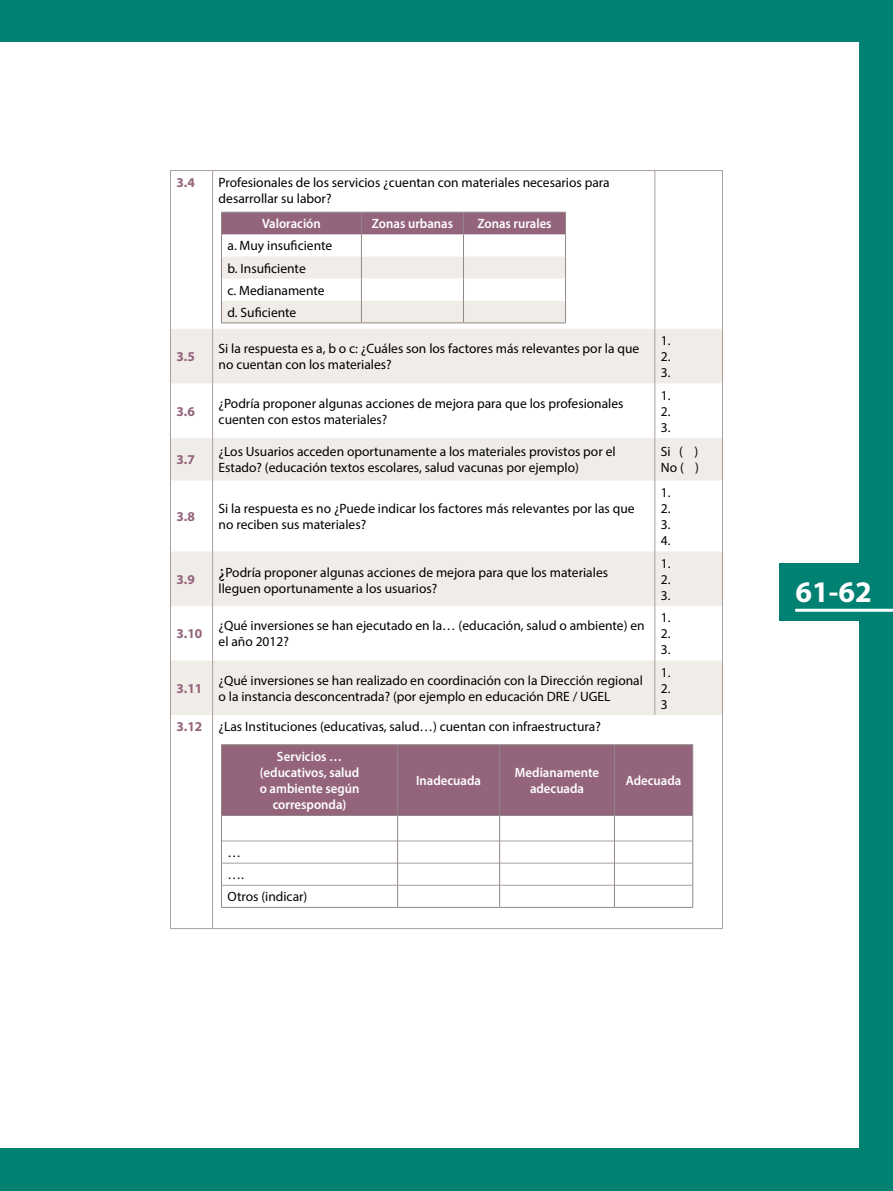
<style>
.page{position:relative;width:893px;height:1191px;background:#008171}
.page>*{position:absolute;margin:0;border:0;box-sizing:border-box;transform-origin:0 0}
.t1{font:700 30px "Myriad Pro";color:#fff}
.t2{font:13.5px/16.2px "Myriad Pro";color:#000}
.t3{font:600 13.5px/16.2px "Myriad Pro";color:#fff;text-align:center;scale:.95 1}
.t4{font:700 13.5px "Myriad Pro";color:#94647c}
.s1{font-family:"Minion Pro";font-size:18px}
.s2{font-weight:700;color:#94647c}
</style>
<div class="page">
<div style="left:0;top:42px;width:859px;height:1105px;background:#fff"></div>
<svg style="left:171px;top:329px;width:551px;height:386px;fill:#f0ede9"></svg>
<hr style="left:170px;top:170px;width:43px;height:1px;background:#a99e9b">
<hr style="left:213px;top:170px;width:442px;height:1px;background:#a99e9b">
<hr style="left:655px;top:170px;width:68px;height:1px;background:#a99e9b">
<hr style="left:170px;top:171px;width:1px;height:158px;background:#a99e9b">
<hr style="left:654px;top:171px;width:1px;height:158px;background:#a99e9b">
<hr style="left:722px;top:171px;width:1px;height:158px;background:#a99e9b">
<hr style="left:170px;top:383px;width:1px;height:55px;background:#a99e9b">
<hr style="left:654px;top:383px;width:1px;height:55px;background:#a99e9b">
<hr style="left:722px;top:383px;width:1px;height:55px;background:#a99e9b">
<hr style="left:170px;top:480px;width:1px;height:71px;background:#a99e9b">
<hr style="left:654px;top:480px;width:1px;height:71px;background:#a99e9b">
<hr style="left:722px;top:480px;width:1px;height:71px;background:#a99e9b">
<hr style="left:170px;top:606px;width:1px;height:54px;background:#a99e9b">
<hr style="left:654px;top:606px;width:1px;height:54px;background:#a99e9b">
<hr style="left:722px;top:606px;width:1px;height:54px;background:#a99e9b">
<hr style="left:170px;top:715px;width:1px;height:213px;background:#a99e9b">
<hr style="left:722px;top:715px;width:1px;height:213px;background:#a99e9b">
<hr style="left:170px;top:928px;width:43px;height:1px;background:#a99e9b">
<hr style="left:213px;top:928px;width:442px;height:1px;background:#a99e9b">
<hr style="left:655px;top:928px;width:68px;height:1px;background:#a99e9b">
<hr style="left:170px;top:329px;width:1px;height:54px;background:#a99e9b">
<hr style="left:212px;top:329px;width:1px;height:54px;background:#a99e9b">
<hr style="left:654px;top:329px;width:1px;height:54px;background:#a99e9b">
<hr style="left:722px;top:329px;width:1px;height:54px;background:#a99e9b">
<hr style="left:170px;top:438px;width:1px;height:42px;background:#a99e9b">
<hr style="left:212px;top:438px;width:1px;height:42px;background:#a99e9b">
<hr style="left:654px;top:438px;width:1px;height:42px;background:#a99e9b">
<hr style="left:722px;top:438px;width:1px;height:42px;background:#a99e9b">
<hr style="left:170px;top:551px;width:1px;height:55px;background:#a99e9b">
<hr style="left:212px;top:551px;width:1px;height:55px;background:#a99e9b">
<hr style="left:654px;top:551px;width:1px;height:55px;background:#a99e9b">
<hr style="left:722px;top:551px;width:1px;height:55px;background:#a99e9b">
<hr style="left:170px;top:660px;width:1px;height:55px;background:#a99e9b">
<hr style="left:212px;top:660px;width:1px;height:55px;background:#a99e9b">
<hr style="left:654px;top:660px;width:1px;height:55px;background:#a99e9b">
<hr style="left:722px;top:660px;width:1px;height:55px;background:#a99e9b">
<hr style="left:212px;top:171px;width:1px;height:158px;background:#a99e9b">
<hr style="left:212px;top:383px;width:1px;height:55px;background:#a99e9b">
<hr style="left:212px;top:480px;width:1px;height:71px;background:#a99e9b">
<hr style="left:212px;top:606px;width:1px;height:54px;background:#a99e9b">
<hr style="left:212px;top:715px;width:1px;height:213px;background:#a99e9b">
<svg style="left:221px;top:212px;width:345px;height:110px"></svg>
<hr style="left:221px;top:322px;width:140px;height:1px;background:#908786">
<hr style="left:361px;top:322px;width:102px;height:1px;background:#908786">
<hr style="left:463px;top:322px;width:103px;height:1px;background:#908786">
<svg style="left:221px;top:744px;width:472px;height:163px"></svg>
<hr style="left:221px;top:907px;width:177px;height:1px;background:#908786">
<hr style="left:398px;top:907px;width:102px;height:1px;background:#908786">
<hr style="left:500px;top:907px;width:114px;height:1px;background:#908786">
<hr style="left:614px;top:907px;width:79px;height:1px;background:#908786">
<div style="left:779px;top:563px;width:114px;height:58px;background:#008171"></div>
<hr style="left:795px;top:609px;width:98px;height:3px;background:#fff">
<p class="t4" style="left:176px;top:173px;width:20px">3.4</p>
<p class="t2" style="left:219px;top:174px;width:393px">Profesionales de los servicios ¿cuentan con materiales necesarios para desarrollar su labor?</p>
<p class="t3" style="left:262px;top:215px;width:63px">Valoración</p>
<p class="t3" style="left:372px;top:215px;width:87px">Zonas urbanas</p>
<p class="t3" style="left:477px;top:215px;width:80px">Zonas rurales</p>
<p class="t2" style="left:227px;top:235px;width:106px;line-height:22.2px">a. Muy insuficiente b. Insuficiente<br>c. Medianamente d. Suficiente</p>
<p class="t4" style="left:176px;top:348px;width:20px">3.5</p>
<p class="t2" style="left:219px;top:340px;width:422px">Si la respuesta es a, b o c: ¿Cuáles son los factores más relevantes por la que no cuentan con los materiales?</p>
<p class="t2" style="left:661px;top:332px;width:11px;text-align:justify">1.<br>2.<br>3.</p>
<p class="t4" style="left:176px;top:402px;width:20px">3.6</p>
<p class="t2" style="left:219px;top:395px;width:406px">¿Podría proponer algunas acciones de mejora para que los profesionales cuenten con estos materiales?</p>
<p class="t2" style="left:661px;top:387px;width:11px;text-align:justify">1.<br>2.<br>3.</p>
<p class="t4" style="left:176px;top:451px;width:20px">3.7</p>
<p class="t2" style="left:219px;top:443px;width:398px">¿Los Usuarios acceden oportunamente a los materiales provistos por el<br>Estado? (educación textos escolares, salud vacunas por ejemplo)</p>
<p class="t2" style="left:661px;top:443px;width:40px">Si ( )<br>No ( )</p>
<p class="t4" style="left:176px;top:508px;width:20px">3.8</p>
<p class="t2" style="left:219px;top:500px;width:417px">Si la respuesta es no ¿Puede indicar los factores más relevantes por las que no reciben sus materiales?</p>
<p class="t2" style="left:661px;top:484px;width:11px;text-align:justify">1.<br>2.<br>3.<br>4.</p>
<p class="t4" style="left:176px;top:570px;width:20px">3.9</p>
<p class="t2" style="left:219px;top:564px;width:391px"><span class="s1">¿</span>Podría proponer algunas acciones de mejora para que los materiales lleguen oportunamente a los usuarios?</p>
<p class="t2" style="left:661px;top:554px;width:11px;text-align:justify">1.<br>2.<br>3.</p>
<p class="t4" style="left:176px;top:625px;width:27px">3.10</p>
<p class="t2" style="left:219px;top:617px;width:428px">¿Qué inversiones se han ejecutado en la… (educación, salud o ambiente) en el año 2012?</p>
<p class="t2" style="left:661px;top:609px;width:11px;text-align:justify">1.<br>2.<br>3.</p>
<p class="t4" style="left:176px;top:679px;width:27px">3.11</p>
<p class="t2" style="left:219px;top:672px;width:426px">¿Qué inversiones se han realizado en coordinación con la Dirección regional o la instancia desconcentrada? (por ejemplo en educación DRE / UGEL</p>
<p class="t2" style="left:661px;top:664px;width:11px;text-align:justify">1.<br>2.<br>3</p>
<p class="t2" style="left:176px;top:718px;width:426px"><span class="s2">3.12</span> ¿Las Instituciones (educativas, salud…) cuentan con infraestructura?</p>
<p class="t3" style="left:260px;top:748px;width:106px">Servicios … (educativos, salud o ambiente según corresponda)</p>
<p class="t2" style="left:227px;top:841px;width:81px;line-height:22.2px">…<br>….<br>Otros (indicar)</p>
<p class="t3" style="left:416px;top:772px;width:70px">Inadecuada</p>
<p class="t3" style="left:515px;top:764px;width:90px">Medianamente adecuada</p>
<p class="t3" style="left:626px;top:772px;width:60px">Adecuada</p>
<h1 class="t1" style="left:795px;top:572px;width:78px">61-62</h1>
</div>
